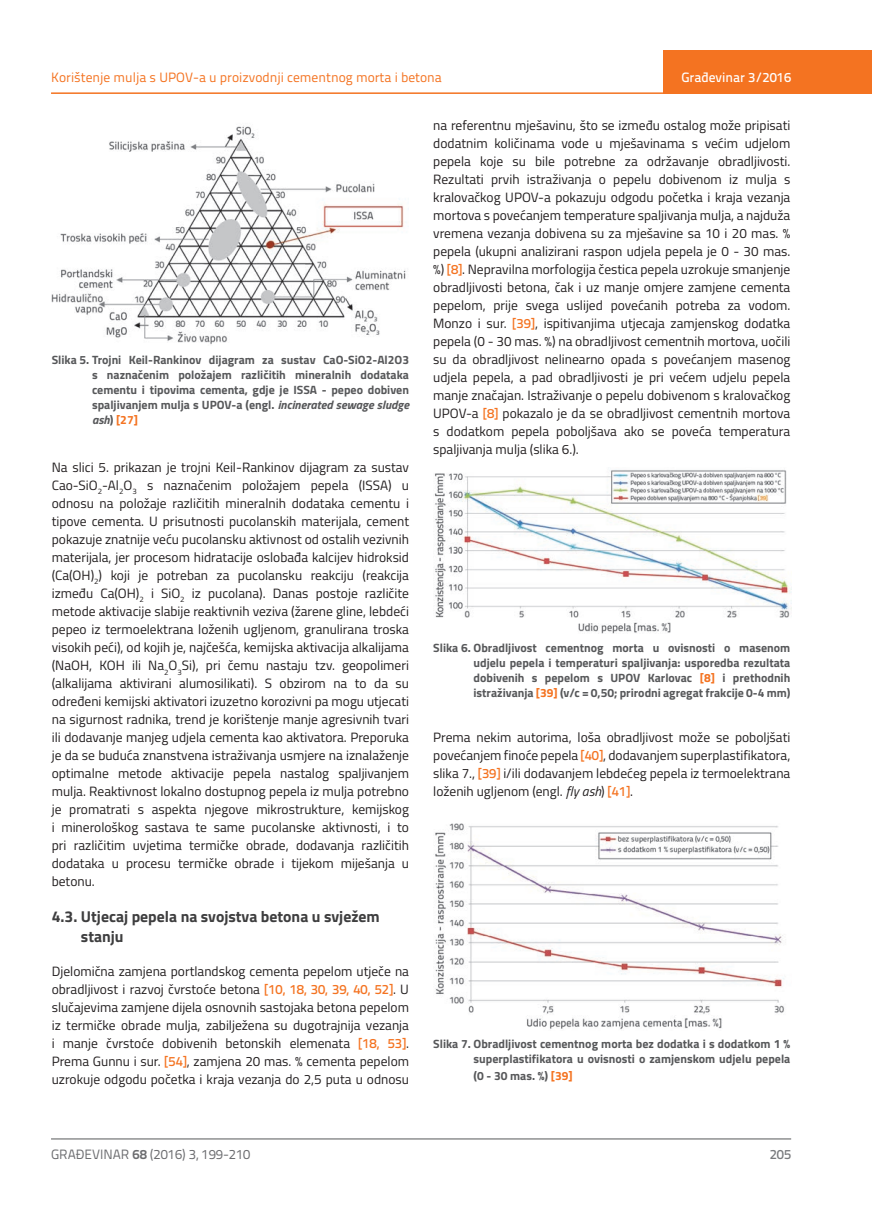
<style>
.page{position:relative;width:872px;height:1212px;background:#fff}
.page>*{position:absolute;margin:0;border:0;box-sizing:border-box;transform-origin:0 0}
.t1{font:700 15.75px/19.5px "Titillium";color:#3e3e3f}
.t2{font:13.5px/18px "Titillium";color:#231f20;text-align:justify}
.t3{font:13.5px "Titillium Text 22 L";color:#f47321}
.t4{font:13.5px "Titillium Text 22 L";color:#6c6d70}
.t5{font:500 13.5px "Titillium Text 22 L";color:#fff}
.t6{font:500 13.5px "Titillium Text 22 L";color:#787a7d}
.t7{font:700 12px/15px "Titillium";color:#57585a;text-align:justify}
.s1{font-style:italic}
.s2{color:#f47321}
.s3{font-family:"Titillium Text 22 L";font-weight:500;color:#f47321}
.s4{font-weight:700}
</style>
<div class="page">
<hr style="left:51px;top:92px;width:821px;height:2px;background:#f47321">
<div style="left:663px;top:50px;width:209px;height:44px;background:#f47321"></div>
<hr style="left:51px;top:1139px;width:740px;height:1px;background:#57585a">
<img style="left:51px;top:125px;width:355px;height:220px">
<img style="left:434px;top:469px;width:357px;height:164px">
<img style="left:435px;top:823px;width:350px;height:207px">
<p class="t3" style="left:51px;top:68px;width:392px">Korištenje mulja s UPOV-a u proizvodnji cementnog morta i betona</p>
<p class="t5" style="left:681px;top:67px;width:111px">Građevinar 3/2016</p>
<p class="t7" style="left:92px;top:351px;width:318px;text-indent:-40px">Slika 5. Trojni Keil-Rankinov dijagram za sustav CaO-SiO2-Al2O3 s naznačenim položajem različitih mineralnih dodataka cementu i tipovima cementa, gdje je ISSA - pepeo dobiven spaljivanjem mulja s UPOV-a (engl. <span class="s1">incinerated sewage sludge ash</span>) <span class="s2">[27]</span></p>
<p class="t2" style="left:52px;top:457px;width:359px">Na slici 5. prikazan je trojni Keil-Rankinov dijagram za sustav Cao-SiO<sub>2</sub>-Al<sub>2</sub>O<sub>3</sub> s naznačenim položajem pepela (ISSA) u odnosu na položaje različitih mineralnih dodataka cementu i tipove cementa. U prisutnosti pucolanskih materijala, cement pokazuje znatnije veću pucolansku aktivnost od ostalih vezivnih materijala, jer procesom hidratacije oslobađa kalcijev hidroksid (Ca(OH)<sub>2</sub>) koji je potreban za pucolansku reakciju (reakcija između Ca(OH)<sub>2</sub> i SiO<sub>2</sub> iz pucolana). Danas postoje različite metode aktivacije slabije reaktivnih veziva (žarene gline, lebdeći pepeo iz termoelektrana loženih ugljenom, granulirana troska visokih peći), od kojih je, najčešća, kemijska aktivacija alkalijama (NaOH, KOH ili Na<sub>2</sub>O<sub>3</sub>Si), pri čemu nastaju tzv. geopolimeri (alkalijama aktivirani alumosilikati). S obzirom na to da su određeni kemijski aktivatori izuzetno korozivni pa mogu utjecati na sigurnost radnika, trend je korištenje manje agresivnih tvari ili dodavanje manjeg udjela cementa kao aktivatora. Preporuka je da se buduća znanstvena istraživanja usmjere na iznalaženje optimalne metode aktivacije pepela nastalog spaljivanjem mulja. Reaktivnost lokalno dostupnog pepela iz mulja potrebno je promatrati s aspekta njegove mikrostrukture, kemijskog i minerološkog sastava te same pucolanske aktivnosti, i to pri različitim uvjetima termičke obrade, dodavanja različitih dodataka u procesu termičke obrade i tijekom miješanja u betonu.</p>
<p class="t1" style="left:81px;top:906px;width:300px;text-indent:-29px">4.3. Utjecaj pepela na svojstva betona u svježem stanju</p>
<p class="t2" style="left:52px;top:962px;width:359px">Djelomična zamjena portlandskog cementa pepelom utječe na obradljivost i razvoj čvrstoće betona <span class="s3">[10, 18, 30, 39, 40, 52]</span>. U slučajevima zamjene dijela osnovnih sastojaka betona pepelom iz termičke obrade mulja, zabilježena su dugotrajnija vezanja i manje čvrstoće dobivenih betonskih elemenata <span class="s3">[18, 53]</span>.<br>Prema Gunnu i sur. <span class="s3">[54]</span>, zamjena 20 mas. % cementa pepelom uzrokuje odgodu početka i kraja vezanja do 2,5 puta u odnosu</p>
<p class="t2" style="left:433px;top:115px;width:359px">na referentnu mješavinu, što se između ostalog može pripisati dodatnim količinama vode u mješavinama s većim udjelom pepela koje su bile potrebne za održavanje obradljivosti.<br>Rezultati prvih istraživanja o pepelu dobivenom iz mulja s kralovačkog UPOV-a pokazuju odgodu početka i kraja vezanja mortova s povećanjem temperature spaljivanja mulja, a najduža vremena vezanja dobivena su za mješavine sa 10 i 20 mas. % pepela (ukupni analizirani raspon udjela pepela je 0 - 30 mas. %) <span class="s3">[8]</span>. Nepravilna morfologija čestica pepela uzrokuje smanjenje obradljivosti betona, čak i uz manje omjere zamjene cementa pepelom, prije svega uslijed povećanih potreba za vodom.<br>Monzo i sur. <span class="s3">[39]</span>, ispitivanjima utjecaja zamjenskog dodatka pepela (0 - 30 mas. %) na obradljivost cementnih mortova, uočili su da obradljivost nelinearno opada s povećanjem masenog udjela pepela, a pad obradljivosti je pri većem udjelu pepela manje značajan. Istraživanje o pepelu dobivenom s kralovačkog UPOV-a <span class="s3">[8]</span> pokazalo je da se obradljivost cementnih mortova s dodatkom pepela poboljšava ako se poveća temperatura spaljivanja mulja (slika 6.).</p>
<p class="t7" style="left:473px;top:640px;width:318px;text-indent:-40px">Slika 6. Obradljivost cementnog morta u ovisnosti o masenom udjelu pepela i temperaturi spaljivanja: usporedba rezultata dobivenih s pepelom s UPOV Karlovac <span class="s2">[8]</span> i prethodnih istraživanja <span class="s2">[39]</span> (v/c = 0,50; prirodni agregat frakcije 0-4 mm)</p>
<p class="t2" style="left:433px;top:728px;width:359px">Prema nekim autorima, loša obradljivost može se poboljšati povećanjem finoće pepela <span class="s3">[40]</span>, dodavanjem superplastifikatora, slika 7., <span class="s3">[39]</span> i/ili dodavanjem lebdećeg pepela iz termoelektrana loženih ugljenom (engl. <span class="s1">fly ash</span>) <span class="s3">[41]</span>.</p>
<p class="t7" style="left:433px;top:1036px;width:359px;text-align:right">Slika 7. Obradljivost cementnog morta bez dodatka i s dodatkom 1 % superplastifikatora u ovisnosti o zamjenskom udjelu pepela</p>
<p class="t7" style="left:473px;top:1067px;width:101px">(0 - 30 mas. %) <span class="s2">[39]</span></p>
<p class="t4" style="left:51px;top:1144px;width:201px">GRAĐEVINAR <span class="s4">68</span> (2016) 3, 199-210</p>
<p class="t6" style="left:769px;top:1144px;width:23px">205</p>
</div>
